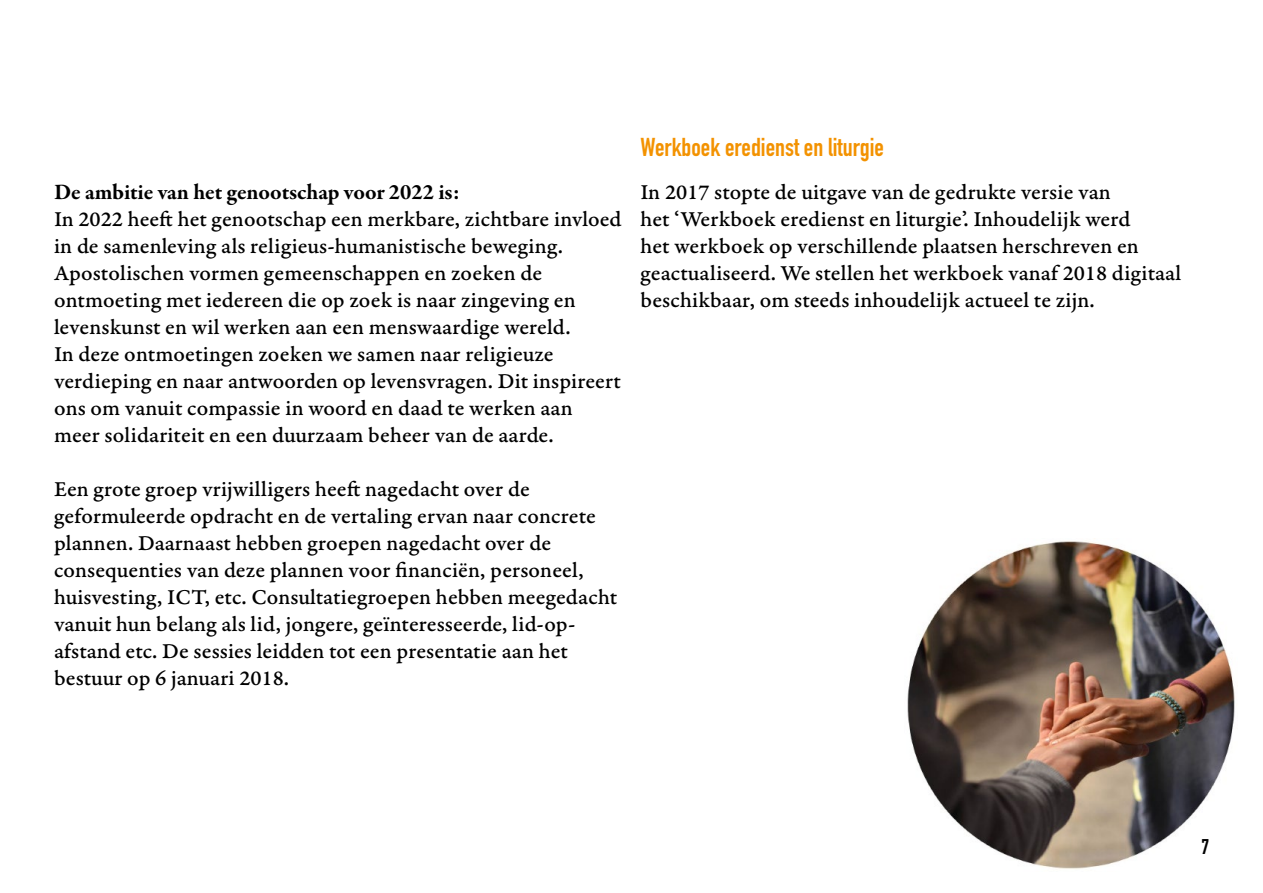
<style>
.page{position:relative;width:1263px;height:893px;background:#fff}
.page>*{position:absolute;margin:0;border:0;box-sizing:border-box;transform-origin:0 0}
.t1{font:25.5px "DIN Engschrift Std";color:#f39200}
.t2{font:22.5px/27px "Garamond Premr Pro Med Capt";color:#000}
.t3{font:700 22.5px "Garamond Premr Pro";color:#000}
.t4{font:21px "DIN Engschrift Std";color:#000}
</style>
<div class="page">
<img style="left:907px;top:541px;width:328px;height:328px">
<p class="t3" style="left:54px;top:178px;width:408px">De ambitie van het genootschap voor 2022 is:</p>
<p class="t2" style="left:54px;top:206px;width:569px">In 2022 heeft het genootschap een merkbare, zichtbare invloed in de samenleving als religieus-humanistische beweging.<br>Apostolischen vormen gemeenschappen en zoeken de ontmoeting met iedereen die op zoek is naar zingeving en levenskunst en wil werken aan een menswaardige wereld.<br>In deze ontmoetingen zoeken we samen naar religieuze verdieping en naar antwoorden op levensvragen. Dit inspireert ons om vanuit compassie in woord en daad te werken aan meer solidariteit en een duurzaam beheer van de aarde.</p>
<p class="t2" style="left:54px;top:476px;width:565px">Een grote groep vrijwilligers heeft nagedacht over de geformuleerde opdracht en de vertaling ervan naar concrete plannen. Daarnaast hebben groepen nagedacht over de consequenties van deze plannen voor financiën, personeel, huisvesting, ICT, etc. Consultatiegroepen hebben meegedacht vanuit hun belang als lid, jongere, geïnteresseerde, lid-op&shy;afstand etc. De sessies leidden tot een presentatie aan het bestuur op 6 januari 2018.</p>
<p class="t1" style="left:640px;top:132px;width:245px">Werkboek eredienst en liturgie</p>
<p class="t2" style="left:640px;top:179px;width:542px">In 2017 stopte de uitgave van de gedrukte versie van<br>het ‘Werkboek eredienst en liturgie’. Inhoudelijk werd<br>het werkboek op verschillende plaatsen herschreven en geactualiseerd. We stellen het werkboek vanaf 2018 digitaal beschikbaar, om steeds inhoudelijk actueel te zijn.</p>
<p class="t4" style="left:1201px;top:834px;width:9px">7</p>
</div>
